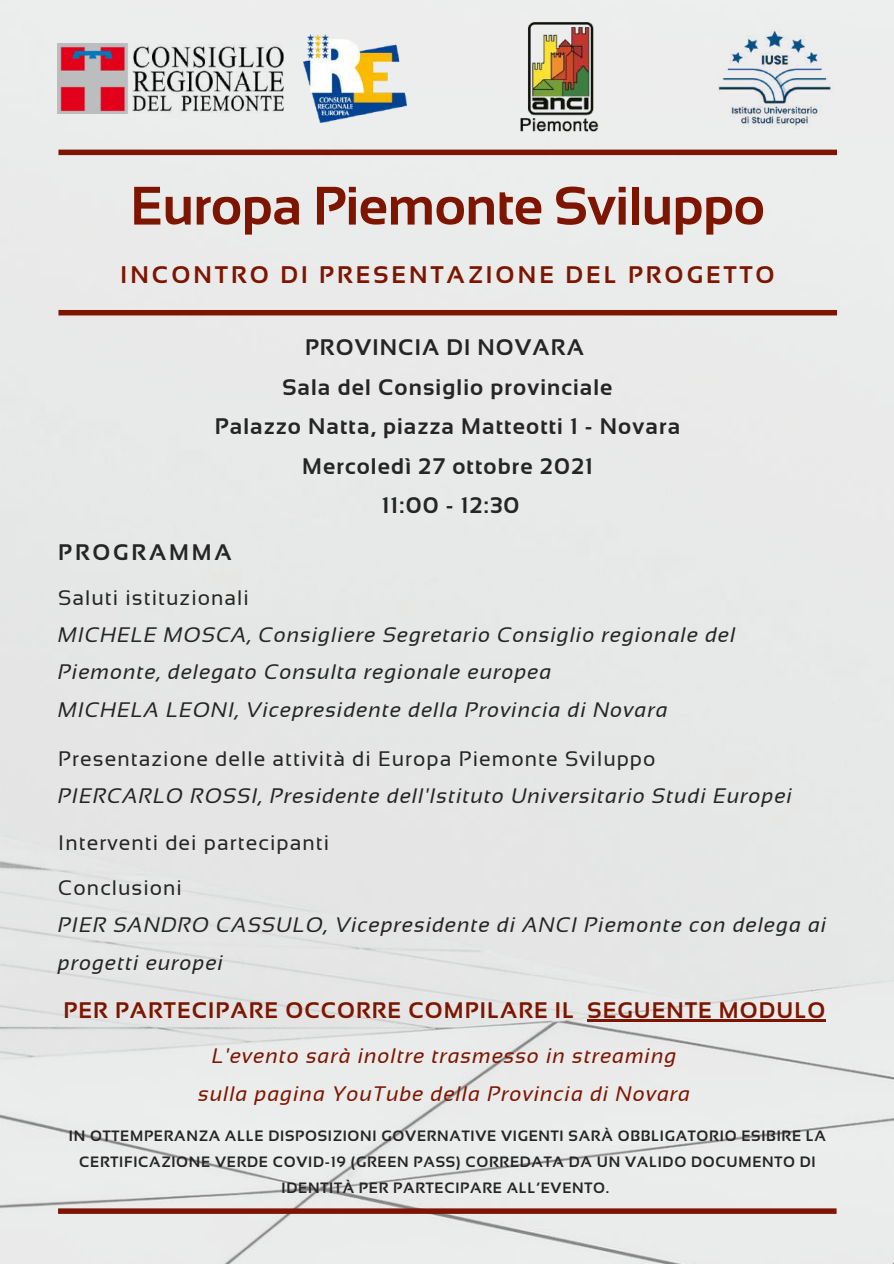
<style>
.page{position:relative;width:894px;height:1264px;background:#fff}
.page>*{position:absolute;margin:0;border:0;box-sizing:border-box;transform-origin:0 0}
.t1{font:700 54px "Sansation";letter-spacing:-.01em;color:#7d1500}
.t2{font:700 24px "Sansation";letter-spacing:.13em;color:#7d1500}
.t3{font:700 22.5px/39.5px "Sansation";letter-spacing:.05em;color:#252525;text-align:center}
.t4{font:700 22.5px "Sansation";letter-spacing:.05em;color:#7d1500}
.t5{font:700 22.5px "Sansation";letter-spacing:.13em;color:#252525}
.t6{font:italic 21px/37.2px "Sansation";letter-spacing:.05em;color:#252525}
.t7{font:21px "Sansation";letter-spacing:.05em;color:#252525}
.t8{font:italic 21px/37.2px "Sansation";letter-spacing:.05em;color:#7d1500;text-align:center}
.t9{font:700 15px/26px "Sansation";letter-spacing:.05em;color:#252525;text-align:center}
</style>
<div class="page">
<div style="left:0;top:1px;width:893px;height:1262px;background:#e8e9e9"></div>
<div style="left:58px;top:150px;width:778px;height:5px;background:#7d1500"></div>
<hr style="left:587px;top:1019px;width:239px;height:2px;background:#7d1500">
<div style="left:58px;top:310px;width:778px;height:5px;background:#7d1500"></div>
<svg style="left:58px;top:1208px;width:778px;height:5px;background:#852511"></svg>
<img style="left:58px;top:44px;width:225px;height:69px">
<img style="left:303px;top:34px;width:103px;height:88px">
<img style="left:509px;top:17px;width:100px;height:122px">
<img style="left:712px;top:24px;width:124px;height:108px">
<h1 class="t1" style="left:130px;top:176px;width:636px">Europa Piemonte Sviluppo</h1>
<p class="t2" style="left:121px;top:261px;width:655px">INCONTRO DI PRESENTAZIONE DEL PROGETTO</p>
<p class="t3" style="left:215px;top:328px;width:467px">PROVINCIA DI NOVARA<br>Sala del Consiglio provinciale<br>Palazzo Natta, piazza Matteotti 1 - Novara<br>Mercoledì 27 ottobre 2021<br>11:00 - 12:30</p>
<p class="t5" style="left:58px;top:539px;width:175px">PROGRAMMA</p>
<p class="t7" style="left:58px;top:586px;width:192px">Saluti istituzionali</p>
<p class="t6" style="left:58px;top:616px;width:678px">MICHELE MOSCA, Consigliere Segretario Consiglio regionale del<br>Piemonte, delegato Consulta regionale europea<br>MICHELA LEONI, Vicepresidente della Provincia di Novara</p>
<p class="t7" style="left:58px;top:746px;width:598px">Presentazione delle attività di Europa Piemonte Sviluppo</p>
<p class="t6" style="left:58px;top:777px;width:735px">PIERCARLO ROSSI, Presidente dell'Istituto Universitario Studi Europei</p>
<p class="t7" style="left:58px;top:830px;width:272px">Interventi dei partecipanti</p>
<p class="t7" style="left:58px;top:876px;width:125px">Conclusioni</p>
<p class="t6" style="left:58px;top:906px;width:769px">PIER SANDRO CASSULO, Vicepresidente di ANCI Piemonte con delega ai progetti europei</p>
<p class="t4" style="left:64px;top:997px;width:763px">PER PARTECIPARE OCCORRE COMPILARE IL SEGUENTE MODULO</p>
<p class="t8" style="left:198px;top:1037px;width:493px">L'evento sarà inoltre trasmesso in streaming sulla pagina YouTube della Provincia di Novara</p>
<p class="t9" style="left:69px;top:1123px;width:758px">IN OTTEMPERANZA ALLE DISPOSIZIONI GOVERNATIVE VIGENTI SARÀ OBBLIGATORIO ESIBIRE LA<br>CERTIFICAZIONE VERDE COVID-19 (GREEN PASS) CORREDATA DA UN VALIDO DOCUMENTO DI<br>IDENTITÀ PER PARTECIPARE ALL’EVENTO.</p>
</div>
